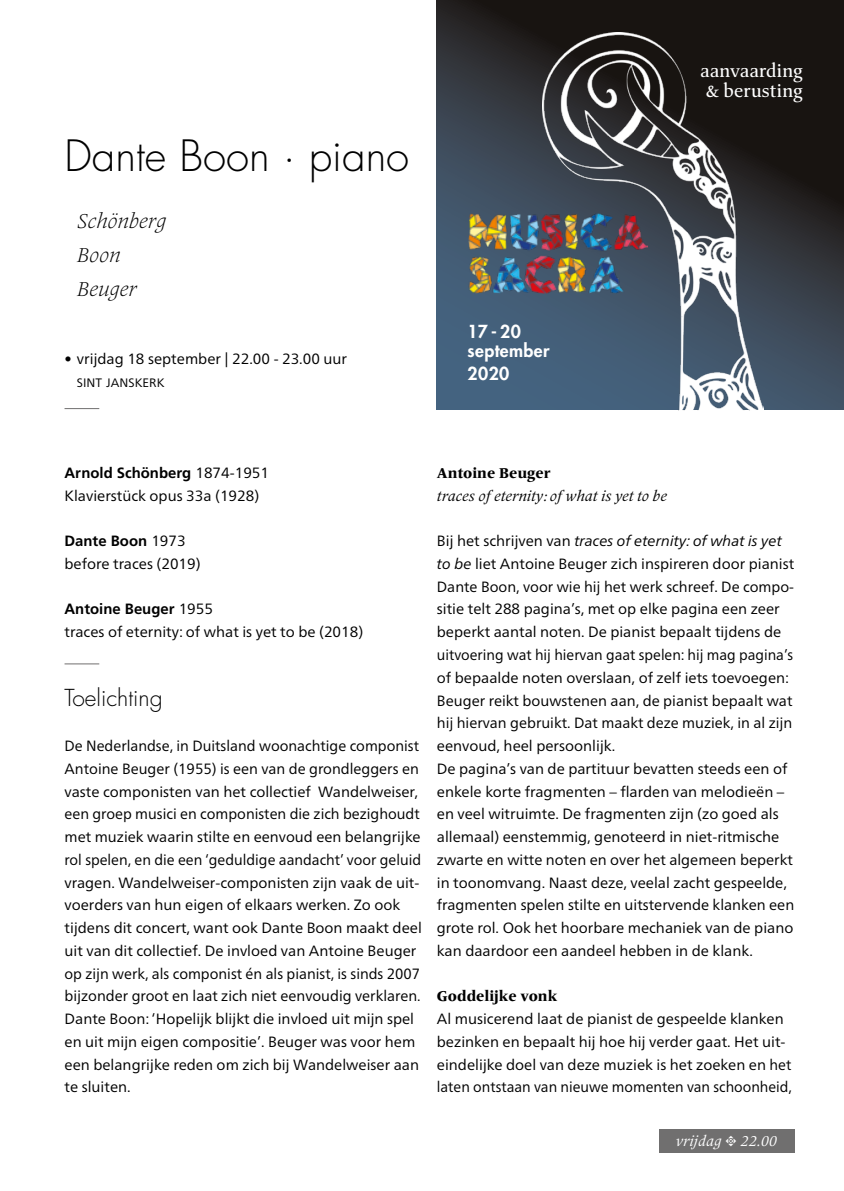
<style>
.page{position:relative;width:844px;height:1191px;background:#fff}
.page>*{position:absolute;margin:0;border:0;box-sizing:border-box;transform-origin:0 0}
.t1{font:300 42px "Futura";color:#000}
.t2{font:300 22.75px "Futura";color:#000}
.t3{font:italic 300 21px/34.1px "Frutiger Serif LT Pro";color:#000}
.t4{font:19.25px/20.5px "Classica Pro";letter-spacing:.01em;color:#fff}
.t5{font:800 17.5px/18.7px "Futura";letter-spacing:.025em;color:#fff}
.t6{font:14.88px/22.8px "Frutiger Neue LT Pro";color:#000}
.t7{font:700 14.88px "Frutiger";color:#000}
.t8{font:italic 14.88px "Frutiger Serif LT Pro";color:#000}
.t9{font:800 14.88px "Frutiger Serif LT Pro";color:#000}
.t10{font:italic 14.88px "Frutiger Serif LT Pro";color:#fff}
.t11{font:12.25px "Frutiger Neue LT Pro";color:#000}
.s1{font-family:"Trinite No 3 Med Wid"}
.s2{font-family:"Frutiger Neue LT Pro";font-weight:400}
.s3{font-style:italic}
.s4{font-family:"Type Embellishments One Let Plain";font-style:normal}
</style>
<div class="page">
<div style="left:658px;top:1129px;width:136px;height:24px;background:#706f6f"></div>
<hr style="left:64px;top:408px;width:35px;height:1px;background:#706f6f">
<hr style="left:64px;top:663px;width:35px;height:1px;background:#706f6f">
<svg style="left:437px;top:0;width:406px;height:410px;background:#2f3740"></svg>
<img style="left:542px;top:32px;width:221px;height:378px">
<img style="left:468px;top:212px;width:179px;height:42px">
<img style="left:456px;top:252px;width:180px;height:41px">
<h1 class="t1" style="left:64px;top:128px;width:346px">Dante Boon · piano</h1>
<h3 class="t3" style="left:77px;top:203px;width:90px">Schönberg<br>Boon<br>Beuger</h3>
<p class="t6" style="left:64px;top:347px;width:284px">• vrijdag 18 september | 22.00 - 23.00 uur</p>
<p class="t11" style="left:77px;top:375px;width:89px">SINT JANSKERK</p>
<p class="t5" style="left:467px;top:322px;width:84px">17-20 september</p>
<p class="t5" style="left:467px;top:364px;width:43px">2020</p>
<p class="t4" style="left:700px;top:60px;width:104px">aanvaarding <span class="s1">&amp;</span> berusting</p>
<p class="t7" style="left:64px;top:464px;width:206px">Arnold Schönberg <span class="s2">1874-1951</span></p>
<p class="t6" style="left:64px;top:484px;width:196px">Klavierstück opus 33a (1928)</p>
<p class="t7" style="left:64px;top:532px;width:123px">Dante Boon <span class="s2">1973</span></p>
<p class="t6" style="left:64px;top:552px;width:138px">before traces (2019)</p>
<p class="t7" style="left:64px;top:600px;width:150px">Antoine Beuger <span class="s2">1955</span></p>
<p class="t6" style="left:64px;top:620px;width:300px">traces of eternity: of what is yet to be (2018)</p>
<h2 class="t2" style="left:64px;top:682px;width:99px">Toelichting</h2>
<p class="t6" style="left:64px;top:734px;width:359px">De Nederlandse, in Duitsland woonachtige componist Antoine Beuger (1955) is een van de grondleggers en vaste componisten van het collectief Wandelweiser, een groep musici en componisten die zich bezighoudt met muziek waarin stilte en eenvoud een belangrijke rol spelen, en die een ‘geduldige aandacht’ voor geluid vragen. Wandelweiser-componisten zijn vaak de uit&shy;voerders van hun eigen of elkaars werken. Zo ook tijdens dit concert, want ook Dante Boon maakt deel uit van dit collectief. De invloed van Antoine Beuger op zijn werk, als componist én als pianist, is sinds 2007 bijzonder groot en laat zich niet eenvoudig verklaren.<br>Dante Boon: ‘Hopelijk blijkt die invloed uit mijn spel en uit mijn eigen compositie’. Beuger was voor hem een belangrijke reden om zich bij Wandelweiser aan te sluiten.</p>
<p class="t9" style="left:437px;top:464px;width:115px">Antoine Beuger</p>
<p class="t8" style="left:437px;top:487px;width:231px">traces of eternity: of what is yet to be</p>
<p class="t6" style="left:437px;top:529px;width:359px">Bij het schrijven van <span class="s3">traces of eternity: of what is yet to be</span> liet Antoine Beuger zich inspireren door pianist Dante Boon, voor wie hij het werk schreef. De compo&shy;sitie telt 288 pagina’s, met op elke pagina een zeer beperkt aantal noten. De pianist bepaalt tijdens de uitvoering wat hij hiervan gaat spelen: hij mag pagina’s of bepaalde noten overslaan, of zelf iets toevoegen:<br>Beuger reikt bouwstenen aan, de pianist bepaalt wat hij hiervan gebruikt. Dat maakt deze muziek, in al zijn eenvoud, heel persoonlijk.<br>De pagina’s van de partituur bevatten steeds een of enkele korte fragmenten – flarden van melodieën – en veel witruimte. De fragmenten zijn (zo goed als allemaal) eenstemmig, genoteerd in niet-ritmische zwarte en witte noten en over het algemeen beperkt in toonomvang. Naast deze, veelal zacht gespeelde, fragmenten spelen stilte en uitstervende klanken een grote rol. Ook het hoorbare mechaniek van de piano kan daardoor een aandeel hebben in de klank.</p>
<p class="t9" style="left:437px;top:987px;width:122px">Goddelijke vonk</p>
<p class="t6" style="left:437px;top:1007px;width:356px">Al musicerend laat de pianist de gespeelde klanken bezinken en bepaalt hij hoe hij verder gaat. Het uit&shy;eindelijke doel van deze muziek is het zoeken en het laten ontstaan van nieuwe momenten van schoonheid,</p>
<p class="t10" style="left:675px;top:1131px;width:103px">vrijdag <span class="s4">t</span> 22.00</p>
</div>
